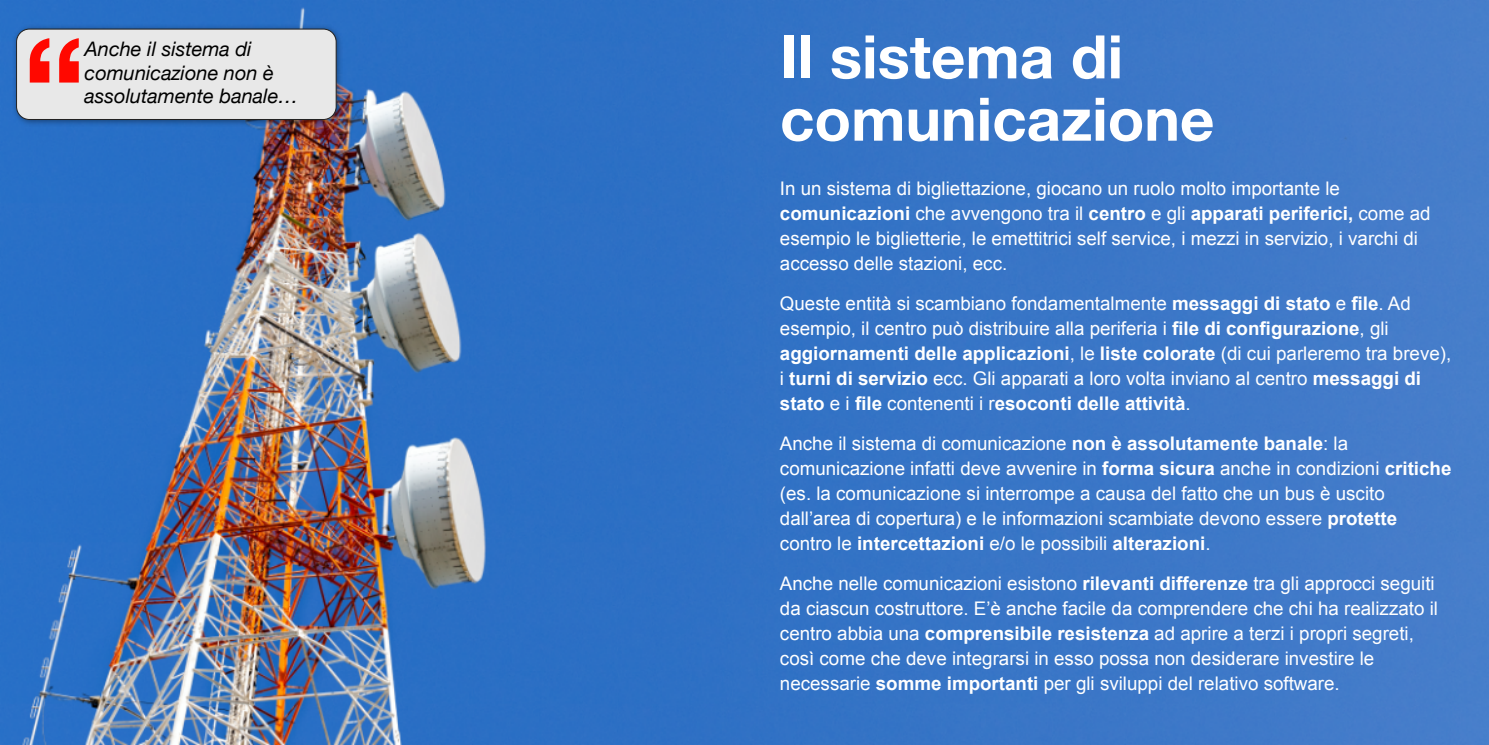
<style>
.page{position:relative;width:1489px;height:745px;background:#fff}
.page>*{position:absolute;margin:0;border:0;box-sizing:border-box;transform-origin:0 0}
.t1{font:700 138px "Helvetica Neue";color:#ff0800}
.t2{font:700 60px "Helvetica Neue";color:#fff}
.t3{font:italic 20px/23.8px "Helvetica Neue";color:#000}
.t4{font:18.75px/25px "Arial";color:#fff}
.s1{font-weight:700}
</style>
<div class="page">
<img style="left:0;top:0;width:1488px;height:744px">
<img style="left:12px;top:25px;width:331px;height:101px">
<div style="left:16px;top:29px;width:320px;height:90px;background:#e8e8e8;border:1px solid #222121;border-radius:13px"></div>
<h1 class="t1" style="left:22px;top:2px;width:65px">“</h1>
<p class="t3" style="left:85px;top:36px;width:215px">Anche il sistema di comunicazione non è assolutamente banale…</p>
<h2 class="t2" style="left:780px;top:20px;width:344px">Il sistema di</h2>
<h2 class="t2" style="left:780px;top:82px;width:436px">comunicazione</h2>
<p class="t4" style="left:780px;top:177px;width:652px">In un sistema di bigliettazione, giocano un ruolo molto importante le <span class="s1">comunicazioni</span> che avvengono tra il <span class="s1">centro</span> e gli <span class="s1">apparati periferici,</span> come ad esempio le biglietterie, le emettitrici self service, i mezzi in servizio, i varchi di accesso delle stazioni, ecc.</p>
<p class="t4" style="left:780px;top:292px;width:673px">Queste entità si scambiano fondamentalmente <span class="s1">messaggi di stato</span> e <span class="s1">file</span>. Ad esempio, il centro può distribuire alla periferia i <span class="s1">file di configurazione</span>, gli <span class="s1">aggiornamenti delle applicazioni</span>, le <span class="s1">liste colorate</span> (di cui parleremo tra breve), i <span class="s1">turni di servizio</span> ecc. Gli apparati a loro volta inviano al centro <span class="s1">messaggi di stato</span> e i <span class="s1">file</span> contenenti i r<span class="s1">esoconti delle attività</span>.</p>
<p class="t4" style="left:780px;top:432px;width:673px">Anche il sistema di comunicazione <span class="s1">non è assolutamente banale</span>: la comunicazione infatti deve avvenire in <span class="s1">forma sicura</span> anche in condizioni <span class="s1">critiche </span>(es. la comunicazione si interrompe a causa del fatto che un bus è uscito dall’area di copertura) e le informazioni scambiate devono essere <span class="s1">protette </span>contro le <span class="s1">intercettazioni</span> e/o le possibili <span class="s1">alterazioni</span>.</p>
<p class="t4" style="left:780px;top:572px;width:659px">Anche nelle comunicazioni esistono <span class="s1">rilevanti differenze</span> tra gli approcci seguiti da ciascun costruttore. E’è anche facile da comprendere che chi ha realizzato il centro abbia una <span class="s1">comprensibile resistenza</span> ad aprire a terzi i propri segreti, così come che deve integrarsi in esso possa non desiderare investire le necessarie <span class="s1">somme importanti</span> per gli sviluppi del relativo software.</p>
</div>
